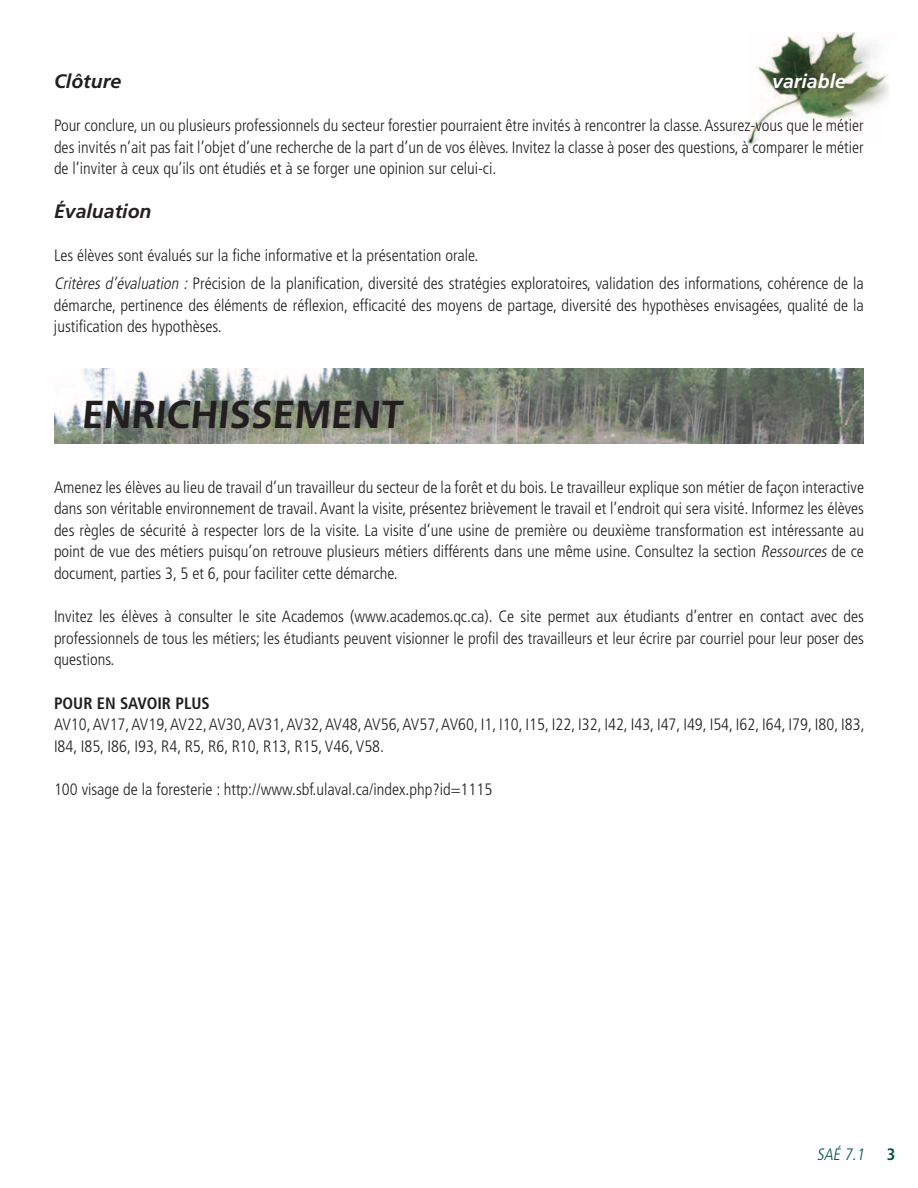
<style>
.page{position:relative;width:918px;height:1188px;background:#fff}
.page>*{position:absolute;margin:0;border:0;box-sizing:border-box;transform-origin:0 0}
.t1{font:700 39px "Frutiger";color:#231f20}
.t2{font:italic 700 19.5px "Frutiger";color:#231f20}
.t3{font:italic 700 19.5px "Frutiger";color:#fff}
.t4{font:300 condensed 16.5px/21.6px "Frutiger";color:#231f20;text-align:justify}
.t5{font:700 condensed 16.5px "Frutiger";color:#231f20}
.t6{font:italic 300 condensed 16.5px "Frutiger";color:#00553e}
.s1{font-style:italic}
.s2{font-weight:700;font-style:normal}
</style>
<div class="page">
<img style="left:748px;top:32px;width:140px;height:113px">
<img style="left:54px;top:369px;width:810px;height:74px">
<p class="t2" style="left:54px;top:70px;width:69px">Clôture</p>
<p class="t3" style="left:772px;top:70px;width:75px">variable</p>
<p class="t4" style="left:54px;top:115px;width:811px">Pour conclure, un ou plusieurs professionnels du secteur forestier pourraient être invités à rencontrer la classe. Assurez-vous que le métier des invités n’ait pas fait l’objet d’une recherche de la part d’un de vos élèves. Invitez la classe à poser des questions, à comparer le métier de l’inviter à ceux qu’ils ont étudiés et à se forger une opinion sur celui-ci.</p>
<p class="t2" style="left:54px;top:199px;width:99px">Évaluation</p>
<p class="t4" style="left:54px;top:241px;width:811px;line-height:28.3px">Les élèves sont évalués sur la fiche informative et la présentation orale.<br><span class="s1">Critères d’évaluation:</span> Précision de la planification, diversité des stratégies exploratoires, validation des informations, cohérence de la</p>
<p class="t4" style="left:54px;top:294px;width:811px">démarche, pertinence des éléments de réflexion, efficacité des moyens de partage, diversité des hypothèses envisagées, qualité de la justification des hypothèses.</p>
<h1 class="t1" style="left:81px;top:392px;width:218px">ENRICHISSEME</h1>
<h1 class="t1" style="left:352px;top:392px;width:55px">NT</h1>
<p class="t4" style="left:54px;top:476px;width:812px">Amenez les élèves au lieu de travail d’un travailleur du secteur de la forêt et du bois. Le travailleur explique son métier de façon interactive dans son véritable environnement de travail. Avant la visite, présentez brièvement le travail et l’endroit qui sera visité. Informez les élèves des règles de sécurité à respecter lors de la visite. La visite d’une usine de première ou deuxième transformation est intéressante au point de vue des métiers puisqu’on retrouve plusieurs métiers différents dans une même usine. Consultez la section <span class="s1">Ressources</span> de ce document, parties 3, 5 et 6, pour faciliter cette démarche.</p>
<p class="t4" style="left:54px;top:606px;width:812px">Invitez les élèves à consulter le site Academos (www.academos.qc.ca). Ce site permet aux étudiants d’entrer en contact avec des professionnels de tous les métiers; les étudiants peuvent visionner le profil des travailleurs et leur écrire par courriel pour leur poser des questions.</p>
<p class="t5" style="left:54px;top:693px;width:156px">POUR EN SAVOIR PLUS</p>
<p class="t4" style="left:54px;top:714px;width:812px">AV10, AV17, AV19, AV22, AV30, AV31, AV32, AV48, AV56, AV57, AV60, I1, I10, I15, I22, I32, I42, I43, I47, I49, I54, I62, I64, I79, I80, I83,<br>I84, I85, I86, I93, R4, R5, R6, R10, R13, R15, V46, V58.</p>
<p class="t4" style="left:54px;top:779px;width:440px">100 visage de la foresterie : http://www.sbf.ulaval.ca/index.php?id=1115</p>
<p class="t6" style="left:817px;top:1145px;width:80px">SAÉ 7.1 <span class="s2">3</span></p>
</div>
